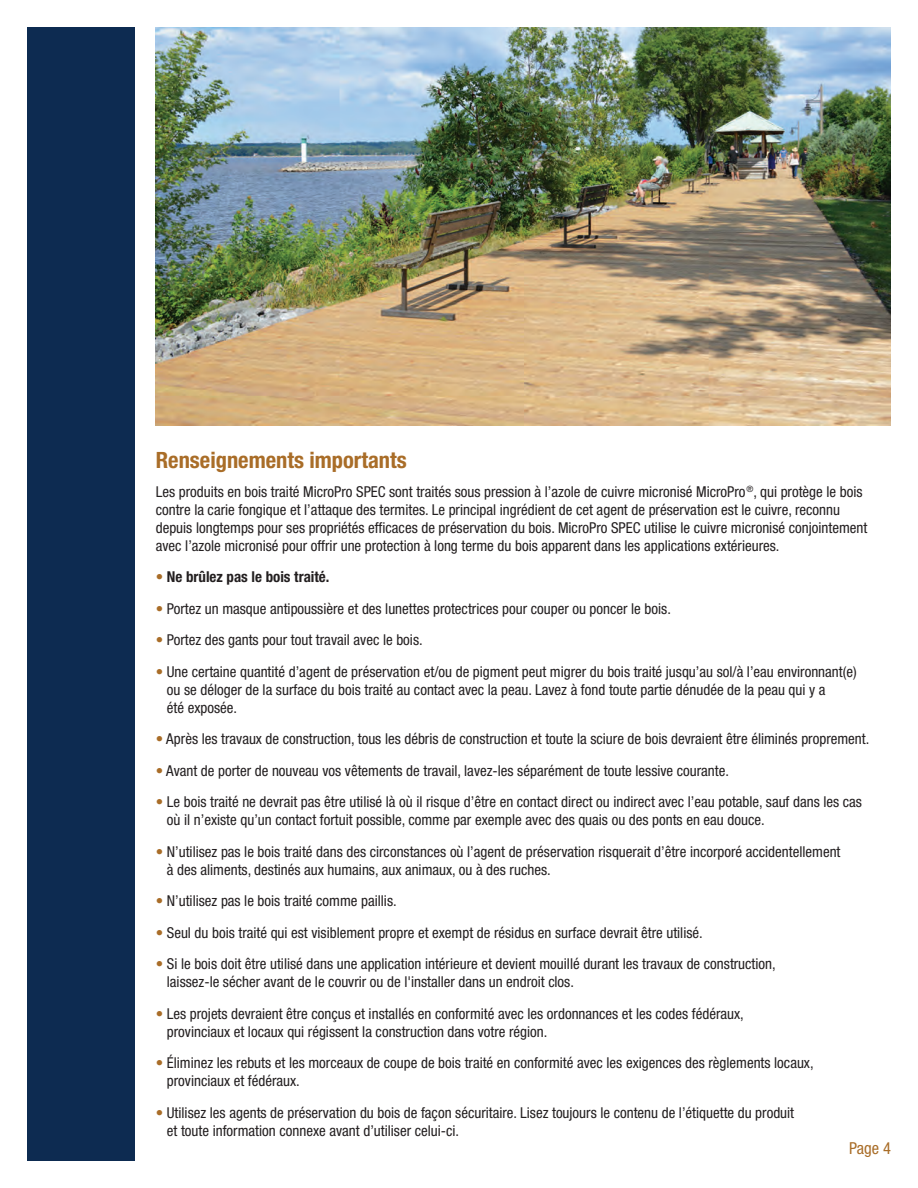
<style>
.page{position:relative;width:918px;height:1188px;background:#fff}
.page>*{position:absolute;margin:0;border:0;box-sizing:border-box;transform-origin:0 0}
.t1{font:700 condensed 22.5px "Helvetica Neue";color:#a96d28}
.t2{font:condensed 16.5px "Helvetica Neue";color:#a96d28}
.t3{font:condensed 15px/18px "Helvetica Neue";color:#231f20}
.t4{font:700 condensed 15px "Helvetica Neue";color:#231f20}
.s1{font-weight:400;color:#a96d28}
.s2{color:#a96d28}
</style>
<div class="page">
<img style="left:156px;top:27px;width:735px;height:399px">
<div style="left:27px;top:27px;width:108px;height:1134px;background:#0d2b51"></div>
<h1 class="t1" style="left:156px;top:452px;width:253px">Renseignements importants</h1>
<p class="t3" style="left:156px;top:484px;width:713px">Les produits en bois traité MicroPro SPEC sont traités sous pression à l’azole de cuivre micronisé MicroPro<sup>®</sup>, qui protège le bois contre la carie fongique et l’attaque des termites. Le principal ingrédient de cet agent de préservation est le cuivre, reconnu depuis longtemps pour ses propriétés efficaces de préservation du bois. MicroPro SPEC utilise le cuivre micronisé conjointement avec l’azole micronisé pour offrir une protection à long terme du bois apparent dans les applications extérieures.</p>
<p class="t4" style="left:156px;top:572px;width:175px"><span class="s1">•</span> Ne brûlez pas le bois traité.</p>
<p class="t3" style="left:156px;top:601px;width:517px"><span class="s2">•</span> Portez un masque antipoussière et des lunettes protectrices pour couper ou poncer le bois.</p>
<p class="t3" style="left:156px;top:633px;width:268px"><span class="s2">•</span> Portez des gants pour tout travail avec le bois.</p>
<p class="t3" style="left:167px;top:664px;width:691px;text-indent:-11px"><span class="s2">•</span> Une certaine quantité d’agent de préservation et/ou de pigment peut migrer du bois traité jusqu’au sol/à l’eau environnant(e) ou se déloger de la surface du bois traité au contact avec la peau. Lavez à fond toute partie dénudée de la peau qui y a<br>été exposée.</p>
<p class="t3" style="left:156px;top:732px;width:715px"><span class="s2">•</span> Après les travaux de construction, tous les débris de construction et toute la sciure de bois devraient être éliminés proprement.</p>
<p class="t3" style="left:156px;top:763px;width:575px"><span class="s2">•</span> Avant de porter de nouveau vos vêtements de travail, lavez-les séparément de toute lessive courante.</p>
<p class="t3" style="left:167px;top:795px;width:697px;text-indent:-11px"><span class="s2">•</span> Le bois traité ne devrait pas être utilisé là où il risque d’être en contact direct ou indirect avec l’eau potable, sauf dans les cas où il n’existe qu’un contact fortuit possible, comme par exemple avec des quais ou des ponts en eau douce.</p>
<p class="t3" style="left:167px;top:844px;width:675px;text-indent:-11px"><span class="s2">•</span> N’utilisez pas le bois traité dans des circonstances où l’agent de préservation risquerait d’être incorporé accidentellement à des aliments, destinés aux humains, aux animaux, ou à des ruches.</p>
<p class="t3" style="left:156px;top:894px;width:242px"><span class="s2">•</span> N’utilisez pas le bois traité comme paillis.</p>
<p class="t3" style="left:156px;top:925px;width:549px"><span class="s2">•</span> Seul du bois traité qui est visiblement propre et exempt de résidus en surface devrait être utilisé.</p>
<p class="t3" style="left:167px;top:957px;width:610px;text-indent:-11px"><span class="s2">•</span> Si le bois doit être utilisé dans une application intérieure et devient mouillé durant les travaux de construction, laissez-le sécher avant de le couvrir ou de l'installer dans un endroit clos.</p>
<p class="t3" style="left:167px;top:1006px;width:578px;text-indent:-11px"><span class="s2">•</span> Les projets devraient être conçus et installés en conformité avec les ordonnances et les codes fédéraux, provinciaux et locaux qui régissent la construction dans votre région.</p>
<p class="t3" style="left:167px;top:1056px;width:648px;text-indent:-11px"><span class="s2">•</span> Éliminez les rebuts et les morceaux de coupe de bois traité en conformité avec les exigences des règlements locaux, provinciaux et fédéraux.</p>
<p class="t3" style="left:167px;top:1105px;width:629px;text-indent:-11px"><span class="s2">•</span> Utilisez les agents de préservation du bois de façon sécuritaire. Lisez toujours le contenu de l’étiquette du produit et toute information connexe avant d’utiliser celui-ci.</p>
<p class="t2" style="left:849px;top:1142px;width:43px">Page 4</p>
</div>
